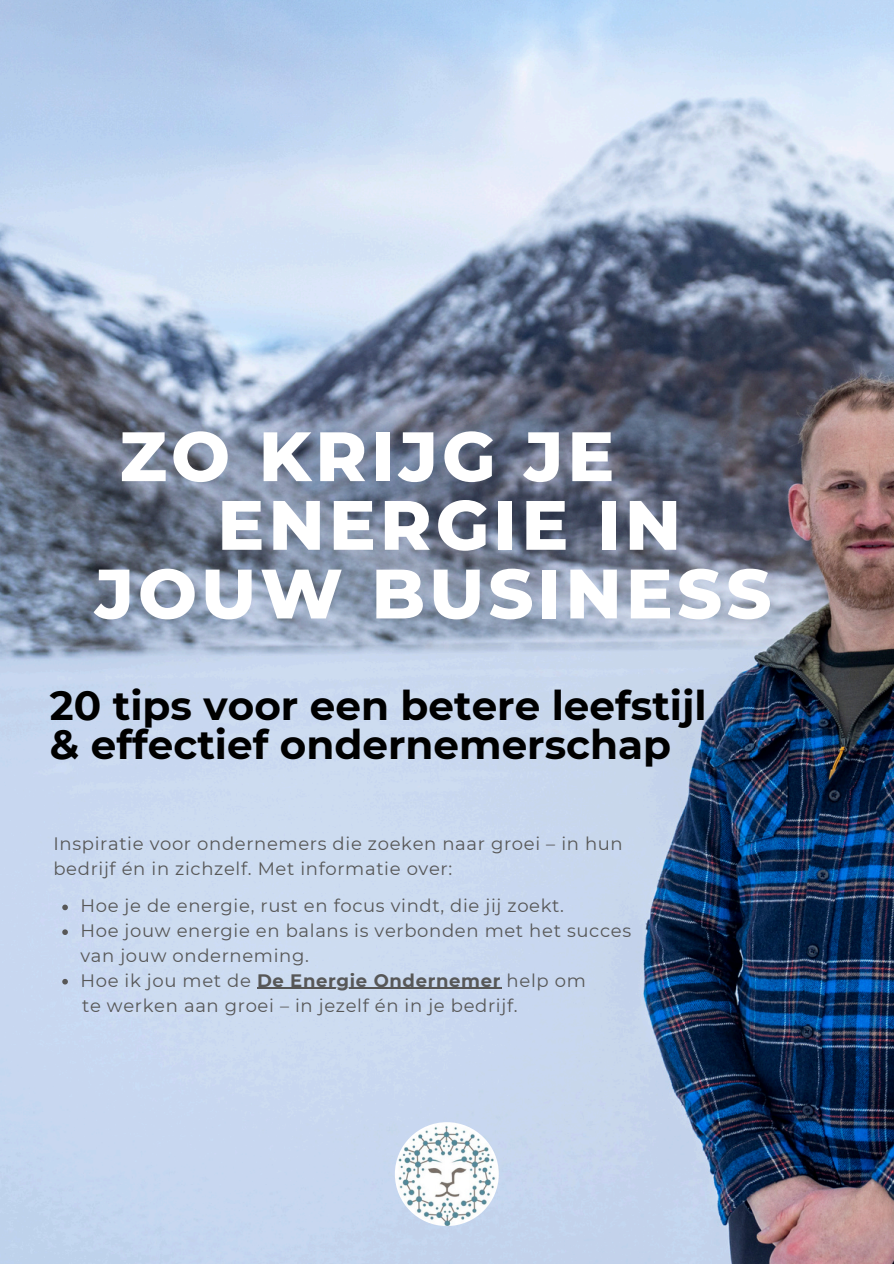
<style>
.page{position:relative;width:894px;height:1264px;background:#fff}
.page>*{position:absolute;margin:0;border:0;box-sizing:border-box;transform-origin:0 0}
.t1{font:800 69.75px "Montserrat";letter-spacing:.06em;color:#fff}
.t2{font:700 40.5px/39.3px "Montserrat";color:#000}
.t3{font:18px/24.8px "Montserrat";letter-spacing:.035em;color:#575757}
.s1{font-weight:700}
</style>
<div class="page">
<img style="left:0;top:0;width:893px;height:1263px">
<svg style="left:62px;top:904px;width:6px;height:6px"></svg>
<svg style="left:62px;top:929px;width:6px;height:6px"></svg>
<svg style="left:62px;top:978px;width:6px;height:6px"></svg>
<hr style="left:257px;top:987px;width:244px;height:2px;background:#575757">
<img style="left:395px;top:1122px;width:103px;height:103px;border-radius:50%">
<h2 class="t1" style="left:119px;top:413px;width:496px">ZO KRIJG JE</h2>
<h2 class="t1" style="left:217px;top:482px;width:465px">ENERGIE IN</h2>
<h2 class="t1" style="left:95px;top:551px;width:677px">JOUW BUSINESS</h2>
<h3 class="t2" style="left:50px;top:685px;width:658px">20 tips voor een betere leefstijl &amp; effectief ondernemerschap</h3>
<p class="t3" style="left:53px;top:830px;width:570px">Inspiratie voor ondernemers die zoeken naar groei – in hun bedrijf én in zichzelf. Met informatie over:</p>
<p class="t3" style="left:80px;top:893px;width:485px">Hoe je de energie, rust en focus vindt, die jij zoekt.</p>
<p class="t3" style="left:80px;top:918px;width:552px">Hoe jouw energie en balans is verbonden met het succes van jouw onderneming.</p>
<p class="t3" style="left:80px;top:967px;width:506px">Hoe ik jou met de <span class="s1">De Energie Ondernemer</span> help om</p>
<p class="t3" style="left:82px;top:992px;width:437px">te werken aan groei – in jezelf én in je bedrijf.</p>
</div>
